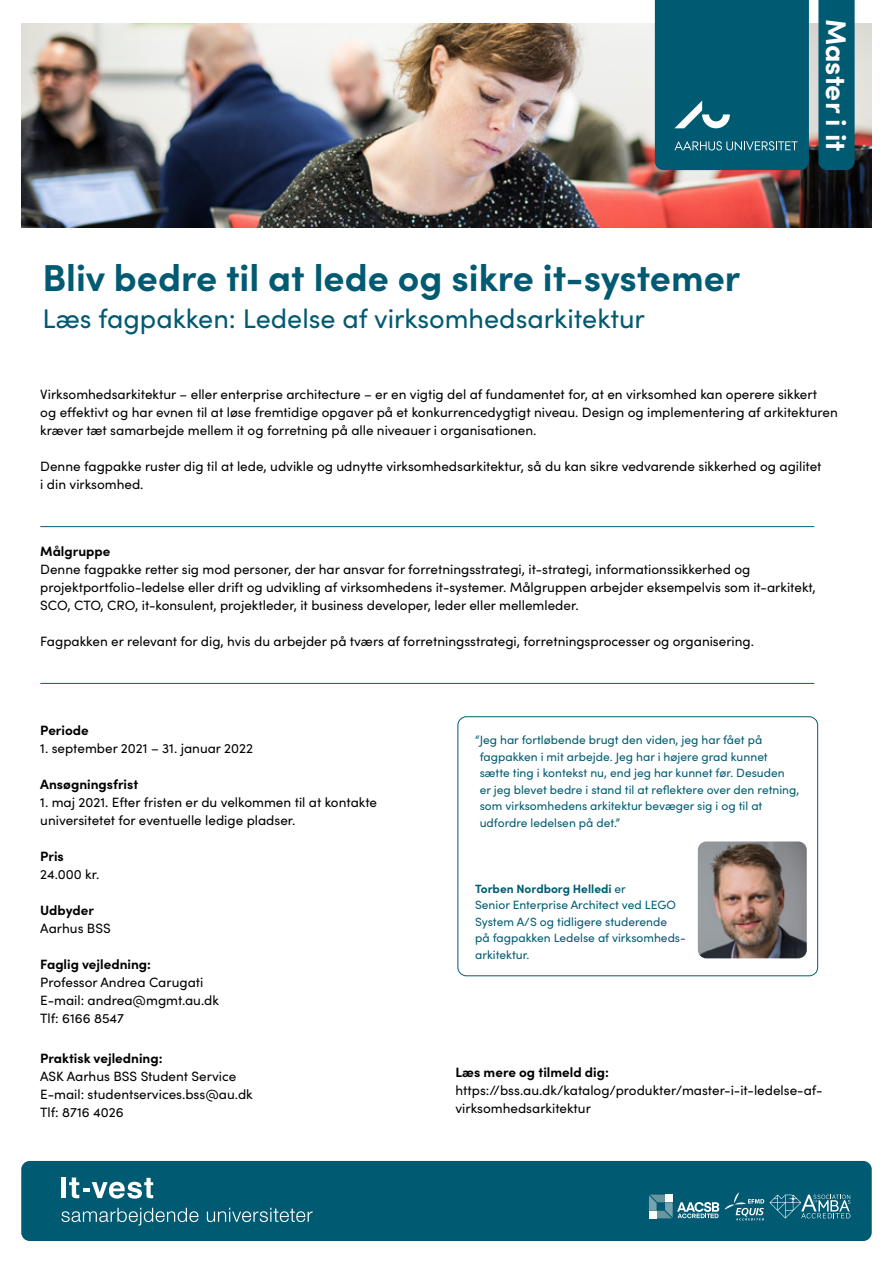
<style>
.page{position:relative;width:893px;height:1263px;background:#fff}
.page>*{position:absolute;margin:0;border:0;box-sizing:border-box;transform-origin:0 0}
.t1{font:700 37.5px "Sofia Pro";color:#005a72}
.t2{font:700 28.5px "Sofia Pro";color:#fff}
.t3{font:27px "Sofia Pro";color:#005a72}
.t4{font:13.5px/18px "Sofia Pro";color:#000}
.t5{font:700 13.5px "Sofia Pro";color:#000}
.t6{font:12px/16.5px "Sofia Pro";color:#005d72}
.s1{font-weight:700}
</style>
<div class="page">
<img style="left:21px;top:24px;width:851px;height:204px">
<div style="left:21px;top:1161px;width:851px;height:80px;background:#005a72;border-radius:9px"></div>
<svg style="left:649px;top:1194px;width:70px;height:24px"></svg>
<svg style="left:770px;top:1194px;width:80px;height:24px"></svg>
<svg style="left:725px;top:1192px;width:39px;height:28px"></svg>
<hr style="left:62px;top:1177px;width:4px;height:21px;background:#fff">
<svg style="left:69px;top:1177px;width:84px;height:21px"></svg>
<svg style="left:61px;top:1208px;width:137px;height:17px"></svg>
<svg style="left:207px;top:1208px;width:106px;height:14px"></svg>
<div style="left:818px;top:0;width:37px;height:170px;background:#005a72"></div>
<div style="left:655px;top:0;width:154px;height:170px;background:#005a72"></div>
<hr style="left:40px;top:526px;width:774px;height:1px;background:#005d72">
<hr style="left:40px;top:683px;width:774px;height:1px;background:#005d72">
<div style="left:458px;top:716px;width:360px;height:260px;border:1px solid #005d72;border-radius:9px"></div>
<img style="left:698px;top:841px;width:109px;height:117px">
<p class="t1" style="left:43px;top:249px;width:699px">Bliv bedre til at lede og sikre it-systemer</p>
<p class="t3" style="left:43px;top:299px;width:604px">Læs fagpakken: Ledelse af virksomhedsarkitektur</p>
<p class="t2" style="left:858px;top:19px;width:134px;rotate:90deg">Master i it</p>
<p class="t4" style="left:40px;top:385px;width:799px">Virksomhedsarkitektur – eller enterprise architecture – er en vigtig del af fundamentet for, at en virksomhed kan operere sikkert<br>og effektivt og har evnen til at løse fremtidige opgaver på et konkurrencedygtigt niveau. Design og implementering af arkitekturen kræver tæt samarbejde mellem it og forretning på alle niveauer i organisationen.</p>
<p class="t4" style="left:40px;top:457px;width:783px">Denne fagpakke ruster dig til at lede, udvikle og udnytte virksomhedsarkitektur, så du kan sikre vedvarende sikkerhed og agilitet i din virksomhed.</p>
<p class="t5" style="left:40px;top:541px;width:72px">Målgruppe</p>
<p class="t4" style="left:40px;top:559px;width:777px">Denne fagpakke retter sig mod personer, der har ansvar for forretningsstrategi, it-strategi, informationssikkerhed og projektportfolio-ledelse eller drift og udvikling af virksomhedens it-systemer. Målgruppen arbejder eksempelvis som it-arkitekt,<br>SCO, CTO, CRO, it-konsulent, projektleder, it business developer, leder eller mellemleder.</p>
<p class="t4" style="left:40px;top:631px;width:715px">Fagpakken er relevant for dig, hvis du arbejder på tværs af forretningsstrategi, forretningsprocesser og organisering.</p>
<p class="t5" style="left:40px;top:720px;width:50px">Periode</p>
<p class="t4" style="left:40px;top:738px;width:214px">1. september 2021 – 31. januar 2022</p>
<p class="t5" style="left:40px;top:774px;width:99px">Ansøgningsfrist</p>
<p class="t4" style="left:40px;top:792px;width:338px">1. maj 2021. Efter fristen er du velkommen til at kontakte universitetet for eventuelle ledige pladser.</p>
<p class="t5" style="left:40px;top:846px;width:25px">Pris</p>
<p class="t4" style="left:40px;top:864px;width:61px">24.000 kr.</p>
<p class="t5" style="left:40px;top:900px;width:55px">Udbyder</p>
<p class="t4" style="left:40px;top:918px;width:72px">Aarhus BSS</p>
<p class="t5" style="left:40px;top:954px;width:112px">Faglig vejledning:</p>
<p class="t4" style="left:40px;top:972px;width:165px">Professor Andrea Carugati</p>
<p class="t4" style="left:40px;top:990px;width:180px">E-mail: andrea@mgmt.au.dk</p>
<p class="t4" style="left:40px;top:1008px;width:85px">Tlf: 6166 8547</p>
<p class="t5" style="left:40px;top:1047px;width:124px">Praktisk vejledning:</p>
<p class="t4" style="left:40px;top:1066px;width:197px">ASK Aarhus BSS Student Service</p>
<p class="t4" style="left:40px;top:1084px;width:214px">E-mail: studentservices.bss@au.dk</p>
<p class="t4" style="left:40px;top:1102px;width:85px">Tlf: 8716 4026</p>
<p class="t6" style="left:480px;top:731px;width:321px;text-indent:-5px">“Jeg har fortløbende brugt den viden, jeg har fået på fagpakken i mit arbejde. Jeg har i højere grad kunnet sætte ting i kontekst nu, end jeg har kunnet før. Desuden<br>er jeg blevet bedre i stand til at reflektere over den retning, som virksomhedens arkitektur bevæger sig i og til at udfordre ledelsen på det.”</p>
<p class="t6" style="left:475px;top:879px;width:212px"><span class="s1">Torben Nordborg Helledi</span> er<br>Senior Enterprise Architect ved LEGO<br>System A/S og tidligere studerende<br>på fagpakken Ledelse af virksomheds&shy;arkitektur.</p>
<p class="t5" style="left:455px;top:1062px;width:155px">Læs mere og tilmeld dig:</p>
<p class="t4" style="left:455px;top:1080px;width:368px">https://bss.au.dk/katalog/produkter/master-i-it-ledelse-af&shy;virksomhedsarkitektur</p>
</div>
